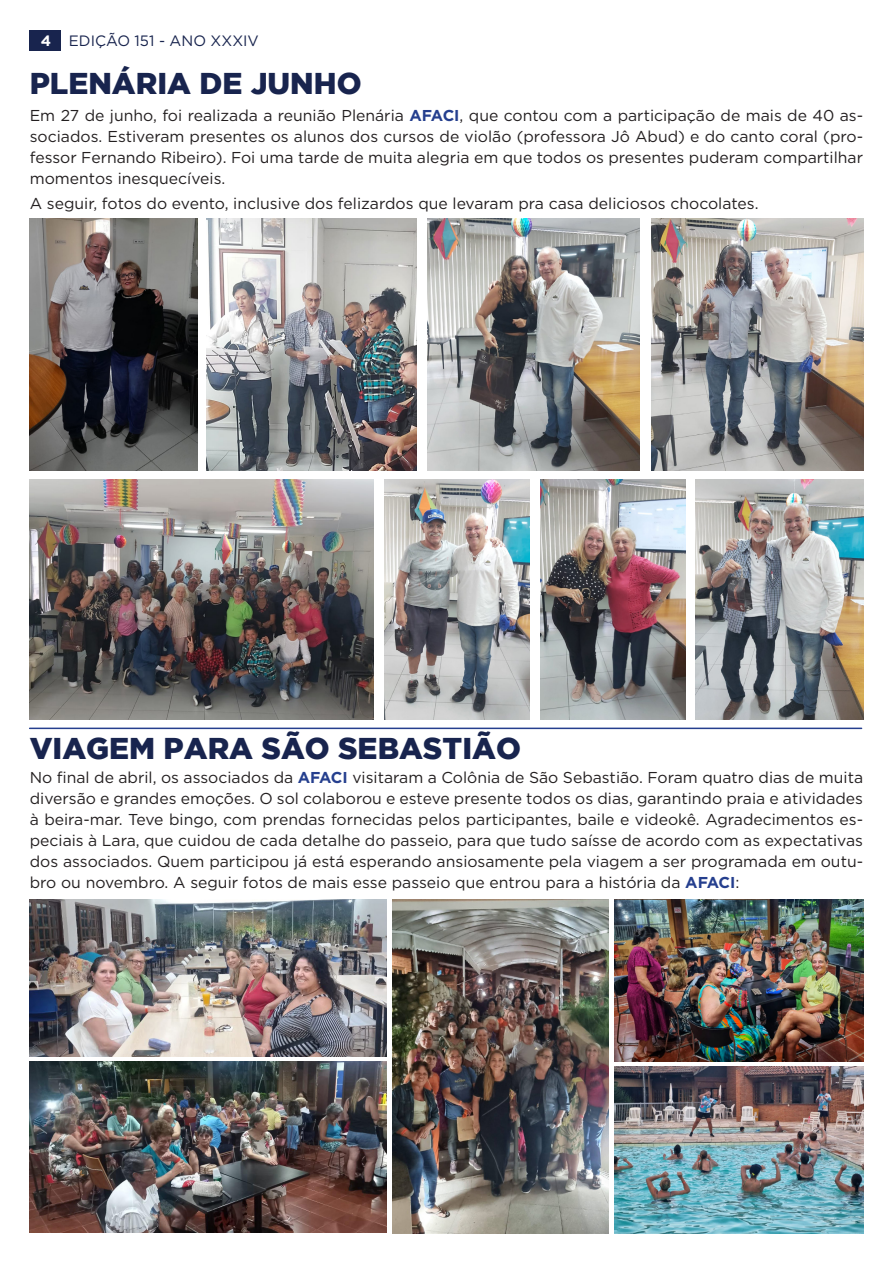
<style>
.page{position:relative;width:893px;height:1263px;background:#fff}
.page>*{position:absolute;margin:0;border:0;box-sizing:border-box;transform-origin:0 0}
.Título_1{font:900 30px "Gotham";color:#18244e}
.Texto_-_Editorial{font:15.75px/21px "Gotham";color:#231f20;text-align:justify}
.t1{font:15px "Gotham";color:#18244e}
.s1{font-weight:700;color:#fff}
.s2{font-weight:700;color:#253f8e}
</style>
<div class="page">
<div style="left:30px;top:30px;width:31px;height:20px;background:#18244e"></div>
<img style="left:30px;top:479px;width:343px;height:240px">
<img style="left:206px;top:218px;width:211px;height:253px">
<img style="left:30px;top:218px;width:167px;height:253px">
<img style="left:428px;top:218px;width:212px;height:253px">
<img style="left:384px;top:479px;width:146px;height:240px">
<img style="left:651px;top:218px;width:212px;height:253px">
<img style="left:540px;top:479px;width:145px;height:240px">
<img style="left:696px;top:479px;width:167px;height:240px">
<hr style="left:30px;top:728px;width:832px;height:1px;background:#253f8e">
<img style="left:615px;top:1066px;width:248px;height:167px">
<img style="left:30px;top:1061px;width:357px;height:172px">
<img style="left:392px;top:900px;width:217px;height:333px">
<img style="left:30px;top:899px;width:357px;height:158px">
<img style="left:615px;top:899px;width:248px;height:162px">
<p class="t1" style="left:41px;top:31px;width:219px"><span class="s1">4</span> EDIÇÃO 151 - ANO XXXIV</p>
<p class="Título_1" style="left:30px;top:66px;width:333px">PLENÁRIA DE JUNHO</p>
<p class="Texto_-_Editorial" style="left:30px;top:104px;width:835px">Em 27 de junho, foi realizada a reunião Plenária <span class="s2">AFACI</span>, que contou com a participação de mais de 40 as&shy;sociados. Estiveram presentes os alunos dos cursos de violão (professora Jô Abud) e do canto coral (pro&shy;fessor Fernando Ribeiro). Foi uma tarde de muita alegria em que todos os presentes puderam compartilhar momentos inesquecíveis.</p>
<p class="Texto_-_Editorial" style="left:30px;top:192px;width:730px">A seguir, fotos do evento, inclusive dos felizardos que levaram pra casa deliciosos chocolates.</p>
<p class="Título_1" style="left:30px;top:731px;width:493px">VIAGEM PARA SÃO SEBASTIÃO</p>
<p class="Texto_-_Editorial" style="left:30px;top:766px;width:835px">No final de abril, os associados da <span class="s2">AFACI</span> visitaram a Colônia de São Sebastião. Foram quatro dias de muita diversão e grandes emoções. O sol colaborou e esteve presente todos os dias, garantindo praia e atividades à beira-mar. Teve bingo, com prendas fornecidas pelos participantes, baile e videokê. Agradecimentos es&shy;peciais à Lara, que cuidou de cada detalhe do passeio, para que tudo saísse de acordo com as expectativas dos associados. Quem participou já está esperando ansiosamente pela viagem a ser programada em outu&shy;bro ou novembro. A seguir fotos de mais esse passeio que entrou para a história da <span class="s2">AFACI</span>:</p>
</div>
